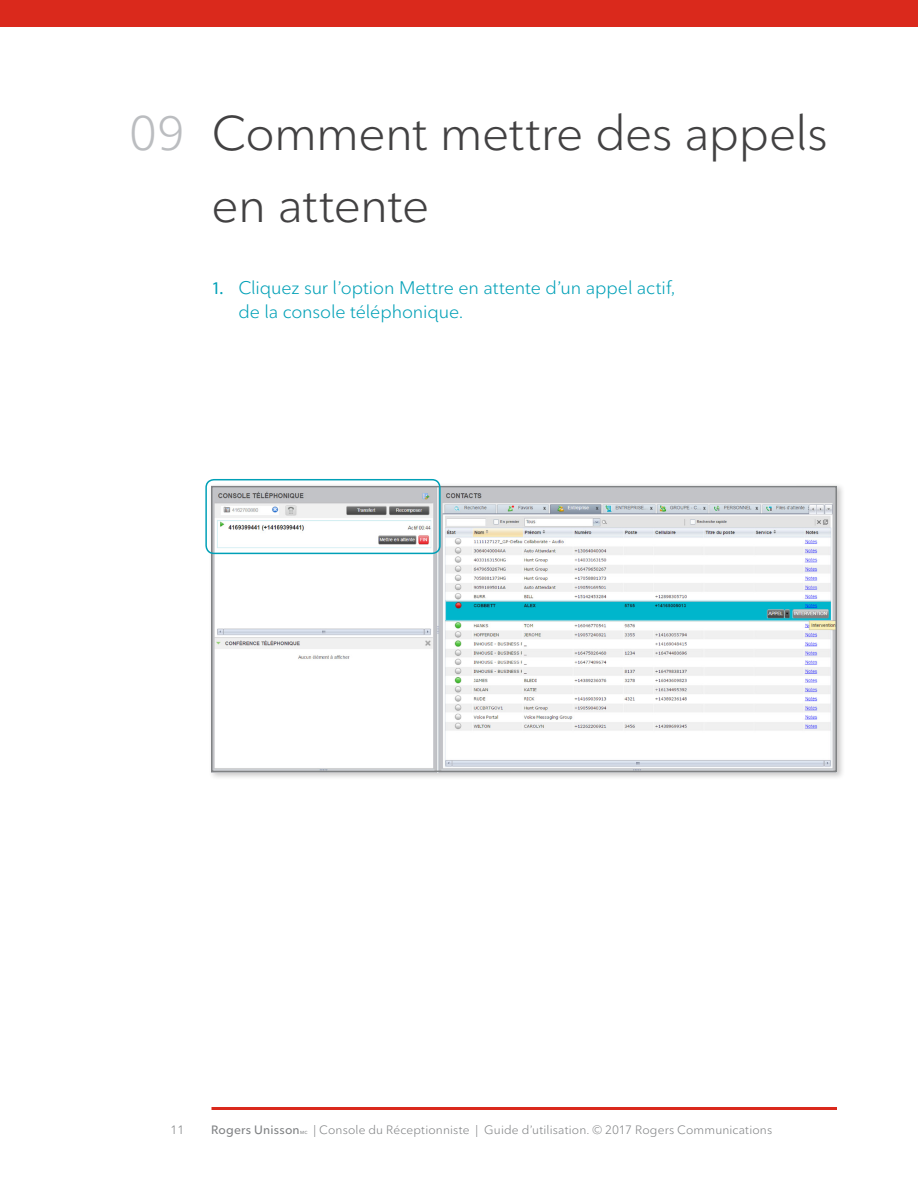
<style>
.page{position:relative;width:918px;height:1188px;background:#fff}
.page>*{position:absolute;margin:0;border:0;box-sizing:border-box;transform-origin:0 0}
.t1{font:48px/72px "Ted Next";letter-spacing:-.015em;color:#424142}
.t2{font:48px "Ted Next";color:#bbbdc0}
.t3{font:18px/24px "Ted Next";letter-spacing:-.005em;color:#00a0b7}
.t4{font:12px "Ted Next";letter-spacing:.015em;color:#808284}
.t5{font:600 12px "Ted Next";letter-spacing:.015em;color:#808284}
.t6{font:600 4.35px "Ted Next";color:#808284}
.s1{font-family:"Myriad Pro"}
</style>
<div class="page">
<div style="left:0;top:0;width:918px;height:27px;background:#da291c"></div>
<hr style="left:212px;top:1107px;width:625px;height:3px;background:#da291c">
<div style="left:208px;top:483px;width:637px;height:297px;background:#231f20;opacity:.25"></div>
<img style="left:214px;top:489px;width:620px;height:280px">
<div style="left:211px;top:486px;width:626px;height:286px;border:2px solid #808284"></div>
<div style="left:205px;top:479px;width:236px;height:75px;border:2px solid #00a0b7;border-radius:8px"></div>
<p class="t2" style="left:129px;top:104px;width:57px">09</p>
<p class="t1" style="left:212px;top:97px;width:618px">Comment mettre des appels en attente</p>
<p class="t3" style="left:238px;top:276px;width:439px;text-indent:-27px"><span class="s1">1.</span> Cliquez sur l’option Mettre en attente d’un appel actif, de la console téléphonique.</p>
<p class="t4" style="left:171px;top:1123px;width:15px">11</p>
<p class="t5" style="left:211px;top:1123px;width:90px">Rogers Unisson</p>
<p class="t6" style="left:300px;top:1130px;width:9px">MC</p>
<p class="t4" style="left:314px;top:1123px;width:460px">| Console du Réceptionniste | Guide d’utilisation. © 2017 Rogers Communications</p>
</div>
